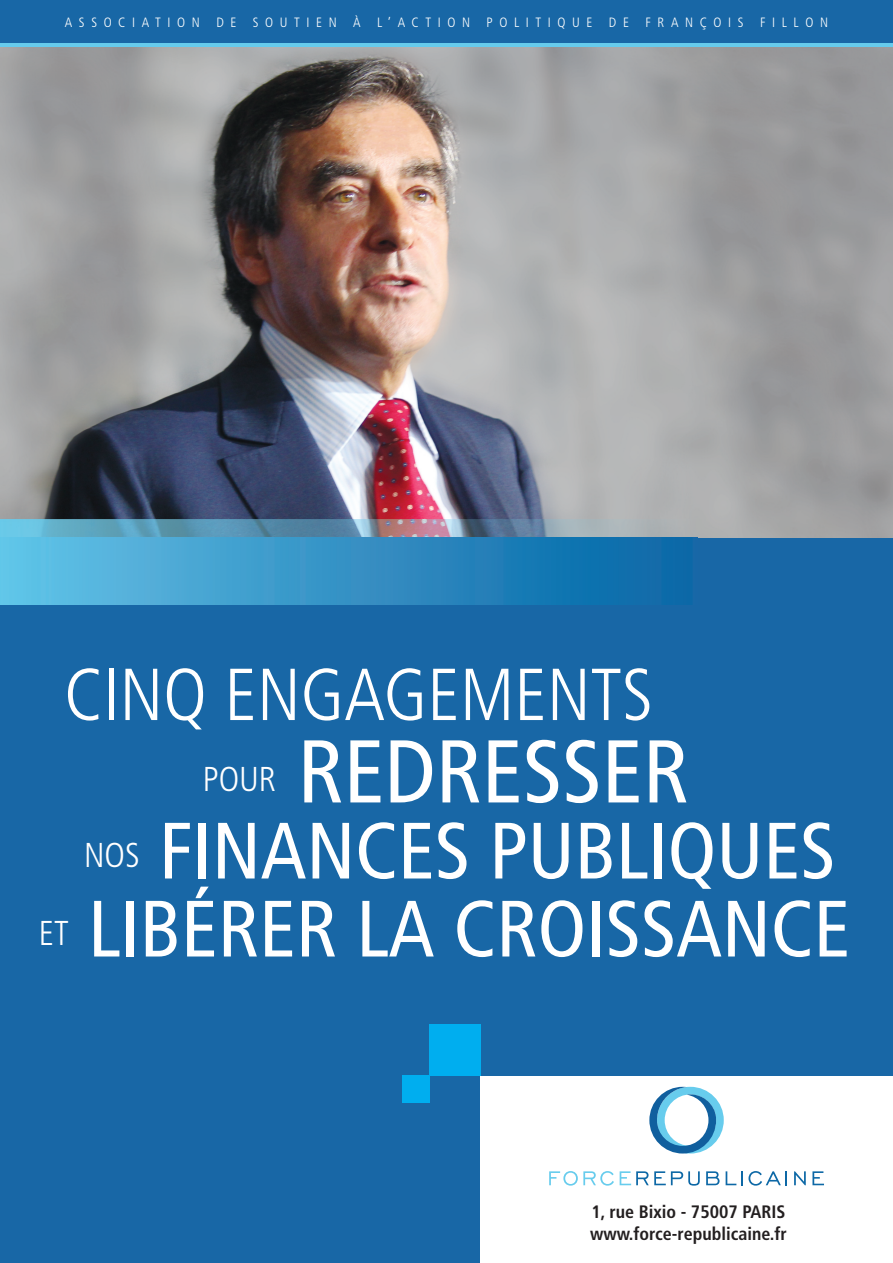
<style>
.page{position:relative;width:893px;height:1263px;background:#fff}
.page>*{position:absolute;margin:0;border:0;box-sizing:border-box;transform-origin:0 0}
.t1{font:condensed 88.95px "Frutiger";color:#fff}
.t2{font:condensed 79.65px "Frutiger";color:#fff}
.t3{font:300 condensed 73.5px "Frutiger";color:#fff}
.t4{font:300 condensed 34.5px "Frutiger";color:#fff}
.t5{font:700 condensed 18px/22.2px "Frutiger";color:#231f20}
.t6{font:300 condensed 13.5px "Frutiger";letter-spacing:.49em;color:#fff}
</style>
<div class="page">
<img style="left:0;top:47px;width:893px;height:491px">
<div style="left:0;top:538px;width:893px;height:725px;background:#1867a6"></div>
<div style="left:0;top:0;width:893px;height:47px;background:#66cbec"></div>
<div style="left:0;top:0;width:893px;height:43px;background:#1867a6"></div>
<img style="left:0;top:519px;width:697px;height:85px">
<div style="left:429px;top:1025px;width:51px;height:51px;background:#00aeef"></div>
<div style="left:480px;top:1076px;width:413px;height:187px;background:#fff"></div>
<div style="left:402px;top:1076px;width:27px;height:27px;background:#00aeef"></div>
<svg style="left:649px;top:1087px;width:75px;height:66px"></svg>
<svg style="left:549px;top:1171px;width:65px;height:14px"></svg>
<svg style="left:620px;top:1171px;width:80px;height:14px"></svg>
<svg style="left:706px;top:1171px;width:13px;height:14px"></svg>
<svg style="left:726px;top:1171px;width:61px;height:14px"></svg>
<svg style="left:794px;top:1171px;width:12px;height:14px"></svg>
<svg style="left:812px;top:1171px;width:12px;height:14px"></svg>
<p class="t6" style="left:65px;top:17px;width:765px">ASSOCIATION DE SOUTIEN À L’ACTION POLITIQUE DE FRANÇOIS FILLON</p>
<h3 class="t3" style="left:64px;top:665px;width:591px">CINQ ENGAGEMENTS</h3>
<h3 class="t4" style="left:203px;top:765px;width:75px">POUR</h3>
<h1 class="t1" style="left:297px;top:736px;width:393px">REDRESSER</h1>
<h3 class="t4" style="left:39px;top:919px;width:32px">ET</h3>
<h2 class="t2" style="left:159px;top:819px;width:678px">FINANCES PUBLIQUES</h2>
<h3 class="t4" style="left:84px;top:841px;width:57px">NOS</h3>
<h2 class="t2" style="left:88px;top:897px;width:764px">LIBÉRER LA CROISSANCE</h2>
<h3 class="t5" style="left:590px;top:1202px;width:198px">1, rue Bixio - 75007 PARIS www.force-republicaine.fr</h3>
</div>
